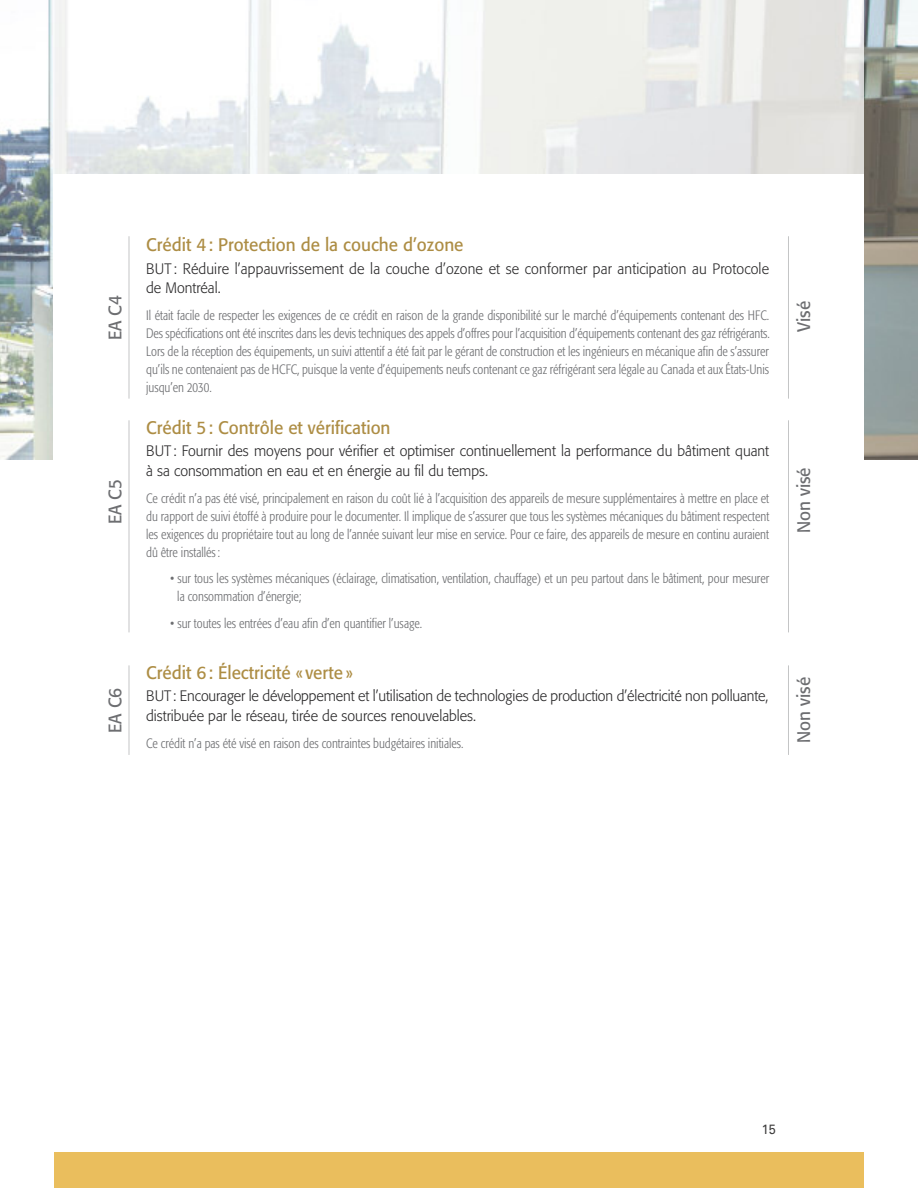
<style>
.page{position:relative;width:918px;height:1188px;background:#fff}
.page>*{position:absolute;margin:0;border:0;box-sizing:border-box;transform-origin:0 0}
.t1{font:18px "Formata";color:#ad8d44;scale:.95 1}
.t2{font:18px "Formata";color:#6d6e71;scale:.95 1}
.t3{font:300 15px/19.5px "Formata";color:#272627;scale:.95 1}
.t4{font:300 condensed 13.5px/18px "Formata";color:#6d6e71;text-align:justify;scale:.95 1}
.t5{font:13.5px "Univers";color:#3d3c3c;scale:.94 1}
</style>
<div class="page">
<img style="left:0;top:0;width:918px;height:459px">
<div style="left:54px;top:1153px;width:810px;height:35px;background:#eabe5d"></div>
<img style="left:54px;top:0;width:810px;height:174px">
<div style="left:54px;top:174px;width:810px;height:294px;background:#fff"></div>
<hr style="left:129px;top:236px;width:1px;height:163px;background:#c4c5c6">
<hr style="left:788px;top:236px;width:1px;height:163px;background:#c4c5c6">
<hr style="left:129px;top:420px;width:1px;height:212px;background:#c4c5c6">
<hr style="left:788px;top:420px;width:1px;height:212px;background:#c4c5c6">
<hr style="left:129px;top:665px;width:1px;height:90px;background:#c4c5c6">
<hr style="left:788px;top:665px;width:1px;height:90px;background:#c4c5c6">
<h4 class="t1" style="left:146px;top:237px;width:336px">Crédit 4 : Protection de la couche d’ozone</h4>
<p class="t3" style="left:146px;top:260px;width:657px">BUT: Réduire l’appauvrissement de la couche d’ozone et se conformer par anticipation au Protocole de Montréal.</p>
<p class="t4" style="left:146px;top:308px;width:658px">Il était facile de respecter les exigences de ce crédit en raison de la grande disponibilité sur le marché d’équipements contenant des HFC.<br>Des spécifications ont été inscrites dans les devis techniques des appels d’offres pour l’acquisition d’équipements contenant des gaz réfrigérants.<br>Lors de la réception des équipements, un suivi attentif a été fait par le gérant de construction et les ingénieurs en mécanique afin de s’assurer qu’ils ne contenaient pas de HCFC, puisque la vente d’équipements neufs contenant ce gaz réfrigérant sera légale au Canada et aux États-Unis jusqu’en 2030.</p>
<h4 class="t1" style="left:146px;top:420px;width:259px">Crédit 5 : Contrôle et vérification</h4>
<p class="t3" style="left:146px;top:442px;width:657px">BUT : Fournir des moyens pour vérifier et optimiser continuellement la performance du bâtiment quant à sa consommation en eau et en énergie au fil du temps.</p>
<p class="t4" style="left:146px;top:490px;width:657px">Ce crédit n’a pas été visé, principalement en raison du coût lié à l’acquisition des appareils de mesure supplémentaires à mettre en place et du rapport de suivi étoffé à produire pour le documenter. Il implique de s’assurer que tous les systèmes mécaniques du bâtiment respectent les exigences du propriétaire tout au long de l’année suivant leur mise en service. Pour ce faire, des appareils de mesure en continu auraient dû être installés :</p>
<p class="t4" style="left:177px;top:571px;width:625px;text-indent:-7px">• sur tous les systèmes mécaniques (éclairage, climatisation, ventilation, chauffage) et un peu partout dans le bâtiment, pour mesurer la consommation d’énergie;</p>
<p class="t4" style="left:170px;top:616px;width:267px">• sur toutes les entrées d’eau afin d’en quantifier l’usage.</p>
<h4 class="t1" style="left:146px;top:665px;width:219px">Crédit 6 : Électricité « verte »</h4>
<p class="t3" style="left:146px;top:687px;width:657px">BUT : Encourager le développement et l’utilisation de technologies de production d’électricité non polluante, distribuée par le réseau, tirée de sources renouvelables.</p>
<p class="t4" style="left:146px;top:735px;width:335px">Ce crédit n’a pas été visé en raison des contraintes budgétaires initiales.</p>
<p class="t2" style="left:108px;top:340px;width:49px;rotate:-90deg">EA C4</p>
<p class="t2" style="left:796px;top:332px;width:34px;rotate:-90deg">Visé</p>
<p class="t2" style="left:796px;top:533px;width:71px;rotate:-90deg">Non visé</p>
<p class="t2" style="left:108px;top:524px;width:49px;rotate:-90deg">EA C5</p>
<p class="t2" style="left:108px;top:733px;width:49px;rotate:-90deg">EA C6</p>
<p class="t2" style="left:796px;top:743px;width:71px;rotate:-90deg">Non visé</p>
<p class="t5" style="left:762px;top:1124px;width:16px">15</p>
</div>
